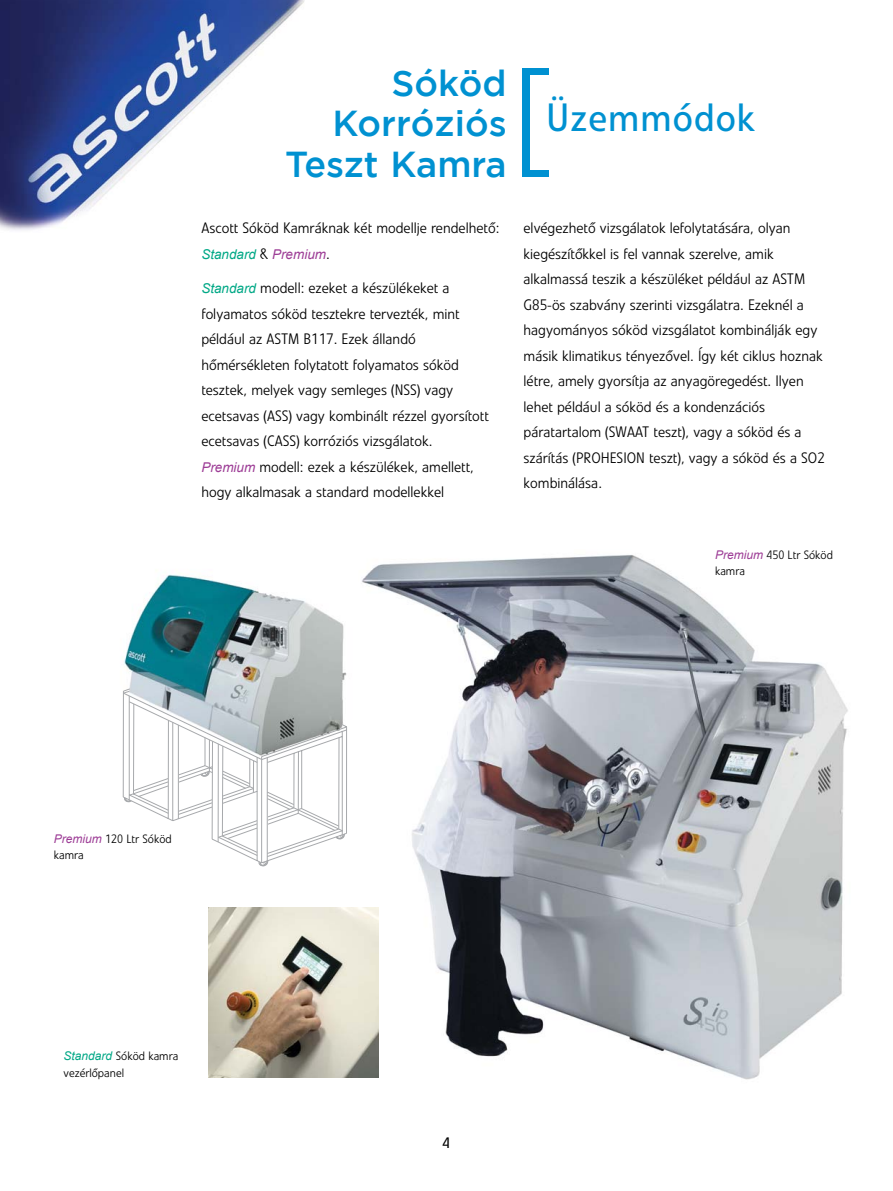
<style>
.page{position:relative;width:893px;height:1191px;background:#fff}
.page>*{position:absolute;margin:0;border:0;box-sizing:border-box;transform-origin:0 0}
.t1{font:39px "Veto LT Pro";letter-spacing:.025em;color:#0091d1}
.t2{font:500 36px/40.5px "Gotham";color:#0091d1;text-align:right}
.t3{font:300 15px/25.5px "Veto LT Pro";color:#000}
.t4{font:15px "Veto LT Pro";color:#000}
.t5{font:italic 13.5px "Arial";color:#00a886}
.t6{font:300 12px/16.5px "Veto LT Pro";color:#000}
.s1{font-family:"Veto LT Pro";font-weight:300;font-style:normal;font-size:15px;color:#000}
.s2{color:#9d3d96}
.s3{font-family:"Arial";font-weight:400;font-style:italic;font-size:13.5px;color:#00a886}
.s4{font-family:"Arial";font-weight:400;font-style:italic;font-size:13.5px;color:#9d3d96}
.s5{font-family:"Arial";font-weight:400;font-style:italic;color:#9d3d96}
.s6{font-family:"Arial";font-weight:400;font-style:italic;color:#00a886}
</style>
<div class="page">
<img style="left:357px;top:555px;width:491px;height:525px">
<div style="left:522px;top:68px;width:27px;height:108px;background:#0091d1"></div>
<div style="left:530px;top:75px;width:27px;height:95px;background:#fff"></div>
<img style="left:208px;top:907px;width:170px;height:170px">
<img style="left:124px;top:574px;width:223px;height:114px">
<svg style="left:122px;top:688px;width:225px;height:179px"></svg>
<div style="left:212px;top:795px;width:11px;height:13px;background:#fff"></div>
<hr style="left:212px;top:741px;width:1px;height:98px;background:#a7a9ac">
<hr style="left:218px;top:744px;width:1px;height:98px;background:#a7a9ac">
<hr style="left:222px;top:746px;width:1px;height:90px;background:#a7a9ac">
<div style="left:52px;top:832px;width:133px;height:52px;background:#fff"></div>
<div style="left:713px;top:548px;width:139px;height:52px;background:#fff"></div>
<img style="left:0;top:0;width:305px;height:230px">
<h2 class="t2" style="left:285px;top:62px;width:223px">Sóköd<br>Korróziós<br>Teszt Kamra</h2>
<p class="t3" style="left:201px;top:215px;width:300px">Ascott Sóköd Kamráknak két modellje rendelhető:</p>
<p class="t5" style="left:201px;top:245px;width:130px">Standard <span class="s1">&amp;</span> <span class="s2">Premium</span><span class="s1">.</span></p>
<p class="t3" style="left:201px;top:275px;width:289px"><span class="s3">Standard</span> modell: ezeket a készülékeket a folyamatos sóköd tesztekre tervezték, mint például az ASTM B117. Ezek állandó hőmérsékleten folytatott folyamatos sóköd tesztek, melyek vagy semleges (NSS) vagy ecetsavas (ASS) vagy kombinált rézzel gyorsított ecetsavas (CASS) korróziós vizsgálatok.<br><span class="s4">Premium</span> modell: ezek a készülékek, amellett, hogy alkalmasak a standard modellekkel</p>
<h1 class="t1" style="left:546px;top:94px;width:211px">Üzemmódok</h1>
<p class="t3" style="left:524px;top:215px;width:303px">elvégezhető vizsgálatok lefolytatására, olyan kiegészítőkkel is fel vannak szerelve, amik alkalmassá teszik a készüléket például az ASTM G85-ös szabvány szerinti vizsgálatra. Ezeknél a hagyományos sóköd vizsgálatot kombinálják egy másik klimatikus tényezővel. Így két ciklus hoznak létre, amely gyorsítja az anyagöregedést. Ilyen lehet például a sóköd és a kondenzációs páratartalom (SWAAT teszt), vagy a sóköd és a szárítás (PROHESION teszt), vagy a sóköd és a SO2 kombinálása.</p>
<p class="t6" style="left:715px;top:546px;width:119px"><span class="s5">Premium</span> 450 Ltr Sóköd kamra</p>
<p class="t6" style="left:54px;top:830px;width:119px"><span class="s5">Premium</span> 120 Ltr Sóköd kamra</p>
<p class="t6" style="left:64px;top:1047px;width:116px"><span class="s6">Standard</span> Sóköd kamra vezérlőpanel</p>
<p class="t4" style="left:443px;top:1133px;width:9px">4</p>
</div>
